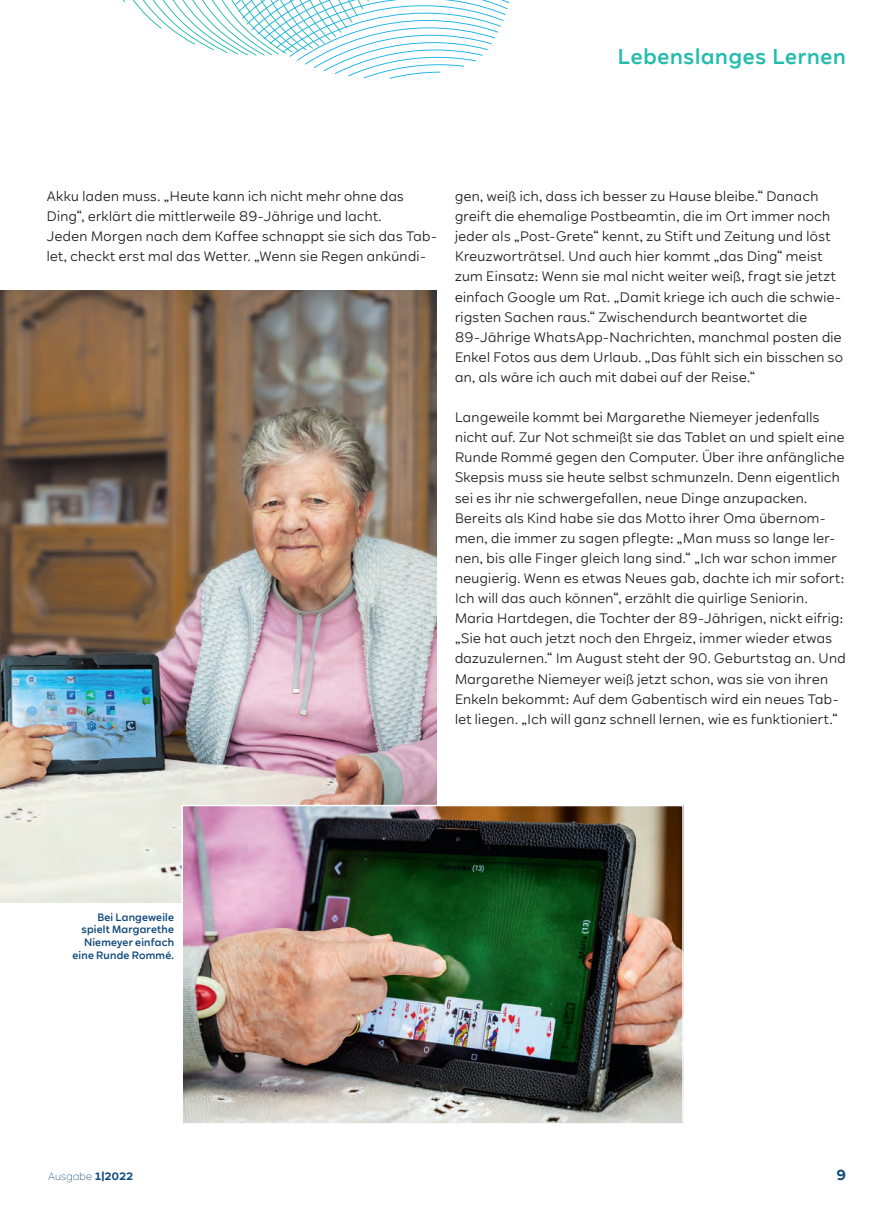
<style>
.page{position:relative;width:893px;height:1212px;background:#fff}
.page>*{position:absolute;margin:0;border:0;box-sizing:border-box;transform-origin:0 0}
.t1{font:500 21px "RWE Sans";letter-spacing:.035em;color:#22bcac}
.t2{font:700 14.25px "RWE Sans";color:#104b7b}
.t3{font:13.5px/20.1px "RWE Sans";letter-spacing:.03em;color:#231f20}
.t4{font:500 10.5px/12.6px "RWE Sans";letter-spacing:.02em;color:#104b7b;text-align:right}
.t5{font:300 10.5px "RWE Sans";letter-spacing:.015em;color:#104b7b}
.s1{font-weight:700}
</style>
<div class="page">
<svg style="left:123px;top:0;width:387px;height:79px"></svg>
<img style="left:0;top:290px;width:437px;height:612px">
<img style="left:184px;top:808px;width:497px;height:314px">
<div style="left:181px;top:805px;width:503px;height:320px;border:2px solid #fff"></div>
<h1 class="t1" style="left:618px;top:43px;width:229px">Lebenslanges Lernen</h1>
<p class="t3" style="left:47px;top:186px;width:392px">Akku laden muss. „Heute kann ich nicht mehr ohne das Ding“, erklärt die mittlerweile 89-Jährige und lacht.<br>Jeden Morgen nach dem Kaffee schnappt sie sich das Tab&shy;let, checkt erst mal das Wetter. „Wenn sie Regen ankündi-</p>
<p class="t3" style="left:455px;top:186px;width:390px">gen, weiß ich, dass ich besser zu Hause bleibe.“ Danach greift die ehemalige Postbeamtin, die im Ort immer noch jeder als „Post-Grete“ kennt, zu Stift und Zeitung und löst Kreuzworträtsel. Und auch hier kommt „das Ding“ meist zum Einsatz: Wenn sie mal nicht weiter weiß, fragt sie jetzt einfach Google um Rat. „Damit kriege ich auch die schwie&shy;rigsten Sachen raus.“ Zwischendurch beantwortet die 89-Jährige WhatsApp-Nachrichten, manchmal posten die Enkel Fotos aus dem Urlaub. „Das fühlt sich ein bisschen so an, als wäre ich auch mit dabei auf der Reise.“</p>
<p class="t3" style="left:455px;top:407px;width:392px">Langeweile kommt bei Margarethe Niemeyer jedenfalls nicht auf. Zur Not schmeißt sie das Tablet an und spielt eine Runde Rommé gegen den Computer. Über ihre anfängliche Skepsis muss sie heute selbst schmunzeln. Denn eigentlich sei es ihr nie schwergefallen, neue Dinge anzupacken.<br>Bereits als Kind habe sie das Motto ihrer Oma übernom&shy;men, die immer zu sagen pflegte: „Man muss so lange ler&shy;nen, bis alle Finger gleich lang sind.“ „Ich war schon immer neugierig. Wenn es etwas Neues gab, dachte ich mir sofort:<br>Ich will das auch können“, erzählt die quirlige Seniorin.<br>Maria Hartdegen, die Tochter der 89-Jährigen, nickt eifrig: „Sie hat auch jetzt noch den Ehrgeiz, immer wieder etwas dazuzulernen.“ Im August steht der 90. Geburtstag an. Und Margarethe Niemeyer weiß jetzt schon, was sie von ihren Enkeln bekommt: Auf dem Gabentisch wird ein neues Tab&shy;let liegen. „Ich will ganz schnell lernen, wie es funktioniert.“</p>
<p class="t4" style="left:72px;top:911px;width:103px">Bei Langeweile spielt Margarethe<br>Niemeyer einfach eine Runde Rommé.</p>
<p class="t5" style="left:48px;top:1170px;width:87px">Ausgabe <span class="s1">1|2022</span></p>
<p class="t2" style="left:836px;top:1166px;width:11px">9</p>
</div>
